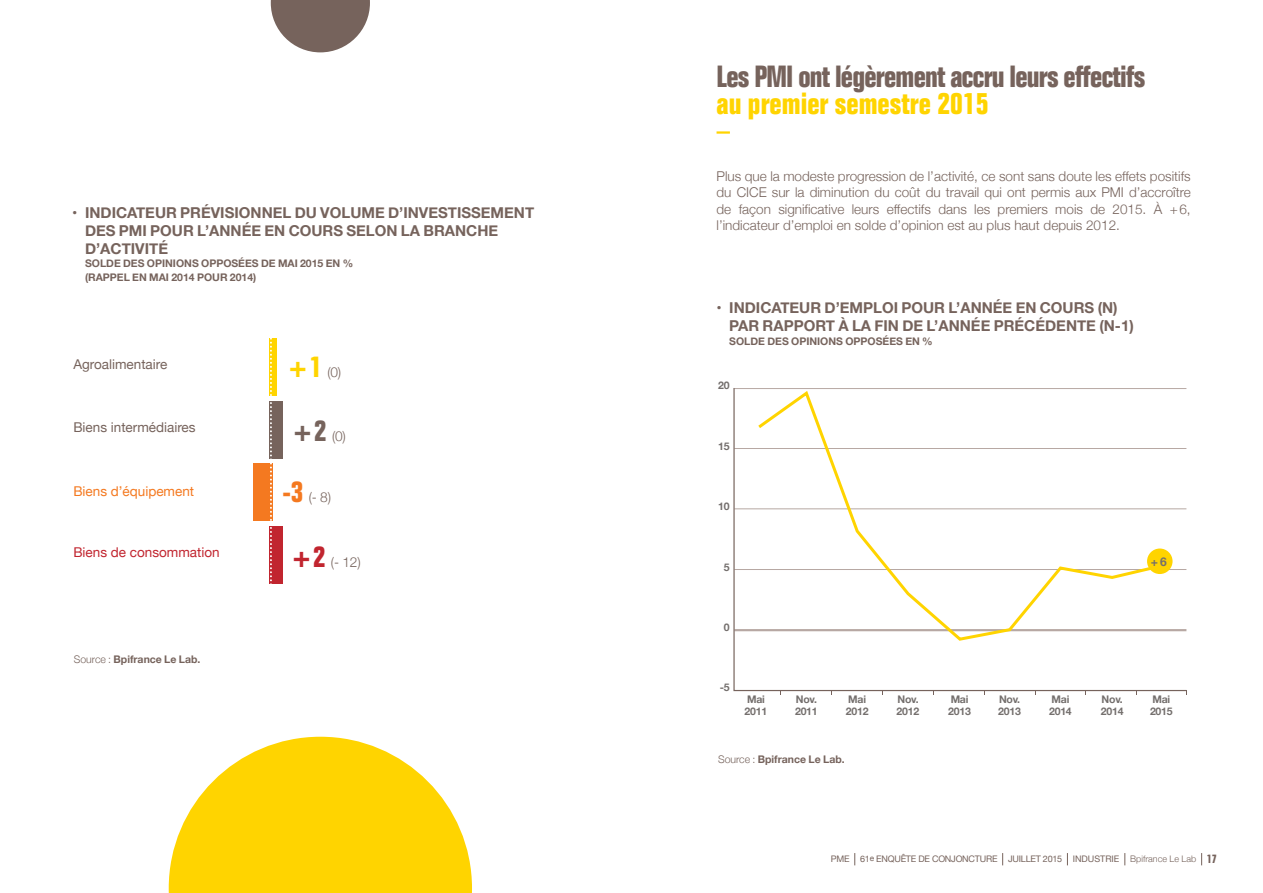
<style>
.page{position:relative;width:1263px;height:893px;background:#fff}
.page>*{position:absolute;margin:0;border:0;box-sizing:border-box;transform-origin:0 0}
.t1{font:700 condensed 30px "Folio";letter-spacing:-.025em;color:#76635c}
.t2{font:700 condensed 30px "Folio";color:#ffd400}
.t3{font:700 15px/18px "Helvetica Neue";color:#76635c}
.t4{font:300 13.65px "Helvetica Neue";color:#76635c}
.t5{font:300 13.5px/16.5px "Helvetica Neue";color:#76635c;text-align:justify}
.t6{font:13.5px "Helvetica Neue";color:#76635c}
.t7{font:13.5px "Helvetica Neue";color:#c1252f}
.t8{font:13.5px "Helvetica Neue";color:#f47920}
.t9{font:700 12px "Helvetica Neue";color:#746f6d}
.t10{font:700 10.5px/13.5px "Helvetica Neue";color:#76635c}
.t11{font:700 10.5px/12px "Helvetica Neue";letter-spacing:-.02em;color:#746f6d}
.t12{font:9px "Helvetica Neue";letter-spacing:-.025em;color:#76635c}
.t13{font:300 9px "Helvetica Neue";color:#76635c}
.s1{font-weight:300}
.s2{font-family:"Folio";font-weight:700;font-stretch:condensed;font-size:29.25px;color:#ffd400}
.s3{font-family:"Folio";font-weight:700;font-stretch:condensed;font-size:29.25px}
.s4{font-family:"Folio";font-weight:700;font-stretch:condensed;font-size:29.25px;color:#f47920}
.s5{font-family:"Folio";font-weight:700;font-stretch:condensed;font-size:29.25px;color:#c1252f}
.s6{font-family:"Folio";font-weight:700;font-stretch:condensed;font-size:12px}
</style>
<div class="page">
<svg style="left:733px;top:388px;width:454px;height:304px"></svg>
<svg style="left:755px;top:388px;width:410px;height:254px"></svg>
<div style="left:1147px;top:548px;width:25px;height:26px;background:#ffd400;border-radius:50%"></div>
<svg style="left:169px;top:737px;width:303px;height:156px;fill:#ffd400"></svg>
<svg style="left:271px;top:0;width:99px;height:52px"></svg>
<svg style="left:854px;top:853px;width:1px;height:12px"></svg>
<svg style="left:1002px;top:853px;width:1px;height:12px"></svg>
<svg style="left:1067px;top:853px;width:1px;height:12px"></svg>
<svg style="left:1124px;top:853px;width:1px;height:12px"></svg>
<svg style="left:1201px;top:853px;width:1px;height:12px"></svg>
<hr style="left:716px;top:131px;width:14px;height:3px;background:#ffd400">
<div style="left:269px;top:527px;width:13px;height:57px;background:#c1252f"></div>
<div style="left:253px;top:464px;width:20px;height:57px;background:#f47920"></div>
<div style="left:269px;top:338px;width:8px;height:57px;background:#ffd400"></div>
<div style="left:269px;top:401px;width:13px;height:58px;background:#76635c"></div>
<svg style="left:270px;top:338px;width:2px;height:246px"></svg>
<p class="t3" style="left:85px;top:204px;width:451px;text-indent:-13px">• INDICATEUR PRÉVISIONNEL DU VOLUME D’INVESTISSEMENT<br>DES PMI POUR L’ANNÉE EN COURS SELON LA BRANCHE<br>D’ACTIVITÉ</p>
<p class="t10" style="left:85px;top:257px;width:270px">SOLDE DES OPINIONS OPPOSÉES DE MAI 2015 EN % (RAPP</p>
<p class="t10" style="left:117px;top:270px;width:141px">EL EN MAI 2014 POUR 2014)</p>
<p class="t6" style="left:73px;top:354px;width:96px">Agroalimentaire</p>
<p class="t6" style="left:73px;top:417px;width:124px">Biens intermédiaires</p>
<p class="t8" style="left:73px;top:481px;width:122px">Biens d’équipement</p>
<p class="t7" style="left:73px;top:543px;width:148px">Biens de consommation</p>
<p class="t10" style="left:74px;top:653px;width:128px"><span class="s1">Source :</span> BPIFRANCE LE LAB.</p>
<p class="t4" style="left:289px;top:361px;width:54px"><span class="s2">+1</span> (0)</p>
<p class="t4" style="left:294px;top:425px;width:54px"><span class="s3">+2</span> (0)</p>
<p class="t4" style="left:282px;top:486px;width:50px"><span class="s4">-3</span> (- 8)</p>
<p class="t4" style="left:293px;top:552px;width:69px"><span class="s5">+2</span> (- 12)</p>
<h1 class="t1" style="left:716px;top:60px;width:430px">Les PMI ont légèrement accru leurs effectifs</h1>
<h1 class="t2" style="left:716px;top:87px;width:273px">au premier semestre 2015</h1>
<p class="t5" style="left:716px;top:167px;width:476px">Plus que la modeste progression de l’activité, ce sont sans doute les effets positifs du CICE sur la diminution du coût du travail qui ont permis aux PMI d’accroître de façon significative leurs effectifs dans les premiers mois de 2015. À +6, l’indicateur d’emploi en solde d’opinion est au plus haut depuis 2012.</p>
<p class="t3" style="left:729px;top:299px;width:390px;text-indent:-13px">• INDICATEUR D’EMPLOI POUR L’ANNÉE EN COURS (N)<br>PAR RAPP</p>
<p class="t3" style="left:804px;top:317px;width:222px">ORT À LA FIN DE L’ANNÉE PRÉCÉ</p>
<p class="t3" style="left:1045px;top:317px;width:90px">DENTE (N-1)</p>
<p class="t10" style="left:729px;top:335px;width:205px">SOLDE DES OPINIONS OPPOSÉES EN %</p>
<p class="t11" style="left:718px;top:380px;width:13px">20</p>
<p class="t11" style="left:718px;top:440px;width:13px">15</p>
<p class="t11" style="left:718px;top:501px;width:13px">10</p>
<p class="t11" style="left:724px;top:561px;width:7px">5</p>
<p class="t11" style="left:724px;top:621px;width:7px">0</p>
<p class="t9" style="left:1151px;top:552px;width:18px">+ 6</p>
<p class="t11" style="left:720px;top:682px;width:11px">-5</p>
<p class="t11" style="left:745px;top:693px;width:24px">MAI<br>2011</p>
<p class="t11" style="left:795px;top:693px;width:24px">NOV.<br>2011</p>
<p class="t11" style="left:846px;top:693px;width:24px">MAI<br>2012</p>
<p class="t11" style="left:897px;top:693px;width:24px">NOV.<br>2012</p>
<p class="t11" style="left:948px;top:693px;width:24px">MAI<br>2013</p>
<p class="t11" style="left:998px;top:693px;width:24px">NOV.<br>2013</p>
<p class="t11" style="left:1049px;top:693px;width:24px">MAI<br>2014</p>
<p class="t11" style="left:1101px;top:693px;width:24px">NOV.<br>2014</p>
<p class="t11" style="left:1150px;top:693px;width:24px">MAI<br>2015</p>
<p class="t10" style="left:718px;top:753px;width:128px"><span class="s1">Source :</span> BPIFRANCE LE LAB.</p>
<p class="t12" style="left:831px;top:853px;width:248px">PME 61<sup>e</sup> ENQUÊTE DE CONJONCTURE JUILLET 2015 indu</p>
<p class="t12" style="left:1094px;top:853px;width:12px">strie</p>
<p class="t13" style="left:1130px;top:852px;width:88px">Bpifrance Le Lab <span class="s6">17</span></p>
</div>
